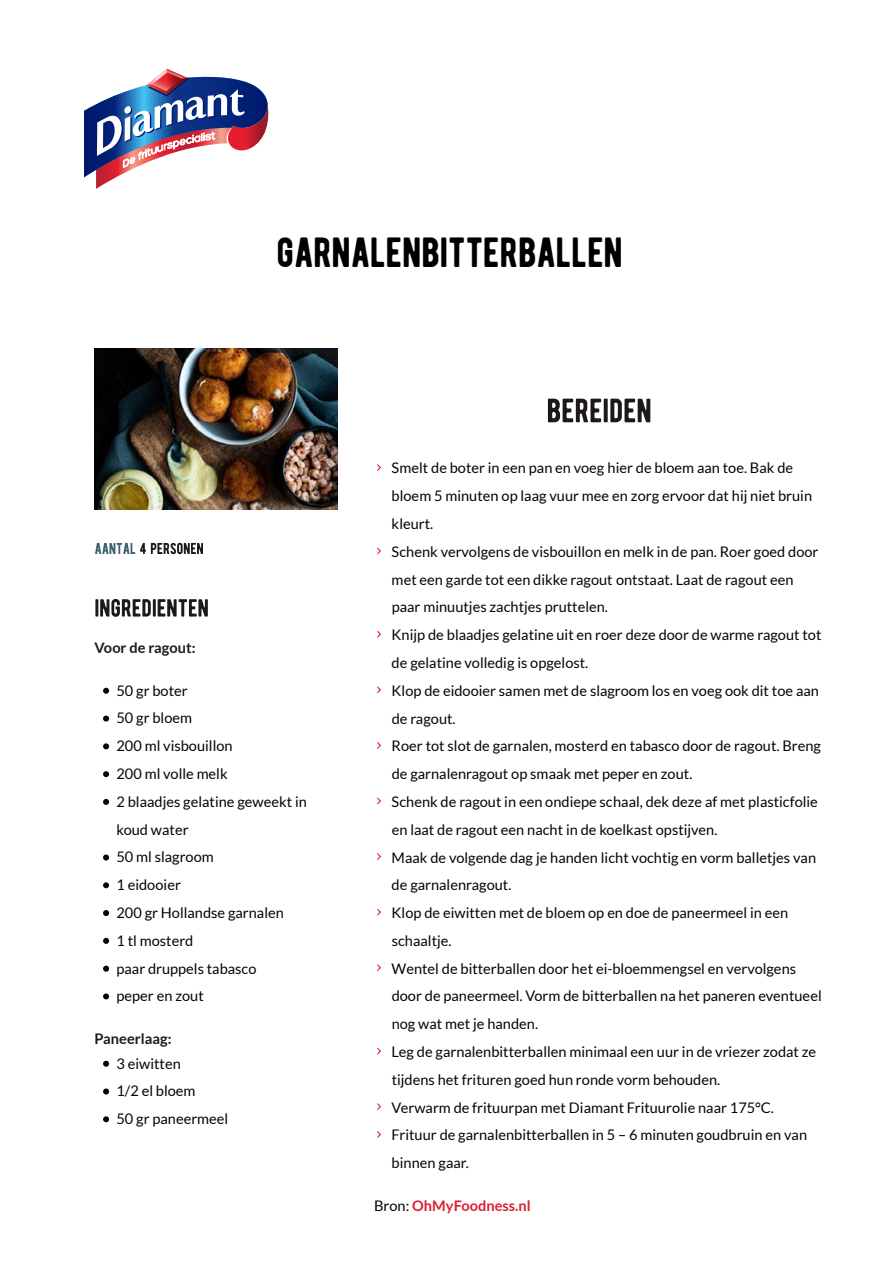
<style>
.page{position:relative;width:893px;height:1263px;background:#fff}
.page>*{position:absolute;margin:0;border:0;box-sizing:border-box;transform-origin:0 0}
.t1{font:42px "BERNIERREGULAR";color:#000}
.t2{font:14.55px/27.8px "Lato";color:#050404}
.t3{font:700 14.55px "Lato";color:#1d191b}
.t4{font:700 14.55px "Lato";color:#dc1e31}
.s1{font-weight:400;color:#050404}
</style>
<div class="page">
<svg style="left:84px;top:69px;width:185px;height:120px"></svg>
<svg style="left:548px;top:399px;width:102px;height:23px"></svg>
<svg style="left:95px;top:543px;width:108px;height:11px"></svg>
<svg style="left:95px;top:599px;width:113px;height:18px"></svg>
<img style="left:94px;top:348px;width:244px;height:161px">
<svg style="left:103px;top:688px;width:6px;height:6px"></svg>
<svg style="left:103px;top:716px;width:6px;height:6px"></svg>
<svg style="left:103px;top:743px;width:6px;height:6px"></svg>
<svg style="left:103px;top:771px;width:6px;height:6px"></svg>
<svg style="left:103px;top:799px;width:6px;height:6px"></svg>
<svg style="left:103px;top:855px;width:6px;height:6px"></svg>
<svg style="left:103px;top:882px;width:6px;height:6px"></svg>
<svg style="left:103px;top:910px;width:6px;height:6px"></svg>
<svg style="left:103px;top:938px;width:6px;height:6px"></svg>
<svg style="left:103px;top:966px;width:6px;height:6px"></svg>
<svg style="left:103px;top:993px;width:6px;height:6px"></svg>
<svg style="left:103px;top:1061px;width:6px;height:6px"></svg>
<svg style="left:103px;top:1089px;width:6px;height:6px"></svg>
<svg style="left:103px;top:1116px;width:6px;height:6px"></svg>
<svg style="left:377px;top:464px;width:4px;height:7px"></svg>
<svg style="left:377px;top:547px;width:4px;height:7px"></svg>
<svg style="left:377px;top:631px;width:4px;height:7px"></svg>
<svg style="left:377px;top:686px;width:4px;height:7px"></svg>
<svg style="left:377px;top:742px;width:4px;height:7px"></svg>
<svg style="left:377px;top:798px;width:4px;height:6px"></svg>
<svg style="left:377px;top:853px;width:4px;height:7px"></svg>
<svg style="left:377px;top:909px;width:4px;height:7px"></svg>
<svg style="left:377px;top:964px;width:4px;height:7px"></svg>
<svg style="left:377px;top:1048px;width:4px;height:7px"></svg>
<svg style="left:377px;top:1103px;width:4px;height:7px"></svg>
<svg style="left:377px;top:1131px;width:4px;height:7px"></svg>
<h1 class="t1" style="left:276px;top:233px;width:348px">GARNALENBITTERBALLEN</h1>
<p class="t3" style="left:94px;top:640px;width:103px">Voor de ragout:</p>
<p class="t2" style="left:116px;top:676px;width:192px">50 gr boter<br>50 gr bloem<br>200 ml visbouillon<br>200 ml volle melk<br>2 blaadjes gelatine geweekt in koud water<br>50 ml slagroom<br>1 eidooier<br>200 gr Hollandse garnalen<br>1 tl mosterd<br>paar druppels tabasco<br>peper en zout</p>
<p class="t3" style="left:94px;top:1030px;width:79px">Paneerlaag:</p>
<p class="t2" style="left:116px;top:1049px;width:113px">3 eiwitten<br>1/2 el bloem<br>50 gr paneermeel</p>
<p class="t2" style="left:392px;top:454px;width:432px">Smelt de boter in een pan en voeg hier de bloem aan toe. Bak de bloem 5 minuten op laag vuur mee en zorg ervoor dat hij niet bruin kleurt.<br>Schenk vervolgens de visbouillon en melk in de pan. Roer goed door met een garde tot een dikke ragout ontstaat. Laat de ragout een paar minuutjes zachtjes pruttelen.<br>Knijp de blaadjes gelatine uit en roer deze door de warme ragout tot de gelatine volledig is opgelost.<br>Klop de eidooier samen met de slagroom los en voeg ook dit toe aan de ragout.<br>Roer tot slot de garnalen, mosterd en tabasco door de ragout. Breng de garnalenragout op smaak met peper en zout.<br>Schenk de ragout in een ondiepe schaal, dek deze af met plasticfolie en laat de ragout een nacht in de koelkast opstijven.<br>Maak de volgende dag je handen licht vochtig en vorm balletjes van de garnalenragout.<br>Klop de eiwitten met de bloem op en doe de paneermeel in een schaaltje.<br>Wentel de bitterballen door het ei-bloemmengsel en vervolgens door de paneermeel. Vorm de bitterballen na het paneren eventueel nog wat met je handen.<br>Leg de garnalenbitterballen minimaal een uur in de vriezer zodat ze tijdens het frituren goed hun ronde vorm behouden.<br>Verwarm de frituurpan met Diamant Frituurolie naar 175°C.<br>Frituur de garnalenbitterballen in 5 – 6 minuten goudbruin en van binnen gaar.</p>
<p class="t4" style="left:374px;top:1197px;width:158px"><span class="s1">Bron:</span> OhMyFoodness.nl</p>
</div>
